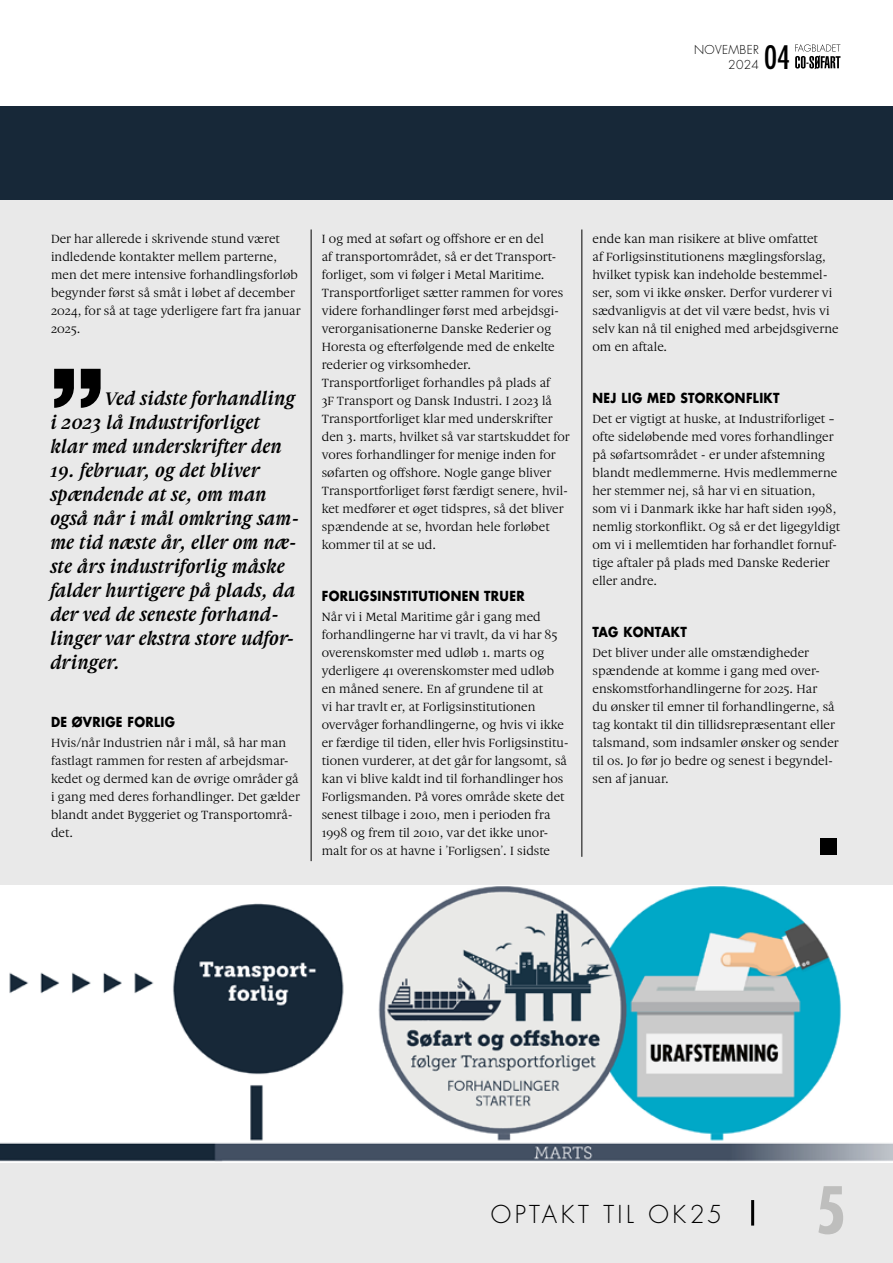
<style>
.page{position:relative;width:893px;height:1263px;background:#fff}
.page>*{position:absolute;margin:0;border:0;box-sizing:border-box;transform-origin:0 0}
.citat_-_med{font:900 108px "Helvetica LT Std";color:#000}
.slut-firkant__punktum{font:900 79.5px "Helvetica LT Std";color:#000}
.t1{font:700 condensed 63px "Futura LT Pro";color:#bebebd}
.t2{font:500 condensed 31.5px "Futura LT Pro";color:#000}
.t3{font:300 24px "Futura LT Pro";letter-spacing:.14em;color:#000}
.citat_-_med-2{font:italic 700 19.5px/24px "Gauthier FY";color:#000}
.mellemrubrik{font:700 13.5px "Futura LT Pro";letter-spacing:.03em;color:#000;scale:.9 1}
.brod_uden-indryk{font:12.75px/18px "Gauthier FY";letter-spacing:.005em;color:#000}
.t4{font:300 12px/14.5px "Futura LT Pro";letter-spacing:.03em;color:#000;text-align:right}
</style>
<div class="page">
<div style="left:0;top:200px;width:893px;height:1063px;background:#e9e9e9"></div>
<img style="left:0;top:885px;width:893px;height:278px">
<div style="left:0;top:106px;width:893px;height:94px;background:#172838"></div>
<hr style="left:311px;top:229px;width:1px;height:632px;background:#000">
<hr style="left:582px;top:229px;width:1px;height:628px;background:#000">
<svg style="left:795px;top:44px;width:45px;height:25px"></svg>
<hr style="left:751px;top:1200px;width:3px;height:25px;background:#000">
<p class="t4" style="left:694px;top:43px;width:66px">NOVEMBER<br>2024</p>
<h3 class="t2" style="left:764px;top:35px;width:28px">04</h3>
<p class="brod_uden-indryk" style="left:51px;top:229px;width:251px">Der har allerede i skrivende stund været indledende kontakter mellem parterne, men det mere intensive forhandlingsforløb begynder først så småt i løbet af december 2024, for så at tage yderligere fart fra januar 2025.</p>
<p class="citat_-_med" style="left:51px;top:337px;width:55px">”</p>
<p class="citat_-_med-2" style="left:51px;top:386px;width:246px;text-indent:54px">Ved sidste forhandling i 2023 lå Industriforliget klar med underskrifter den</p>
<p class="citat_-_med-2" style="left:51px;top:458px;width:251px">19. februar, og det bliver spændende at se, om man også når i mål omkring sam&shy;me tid næste år, eller om næ&shy;ste års industriforlig måske falder hurtigere på plads, da der ved de seneste forhand&shy;linger var ekstra store udfor&shy;dringer.</p>
<p class="mellemrubrik" style="left:51px;top:712px;width:139px">DE ØVRIGE FORLIG</p>
<p class="brod_uden-indryk" style="left:51px;top:733px;width:251px">Hvis/når Industrien når i mål, så har man fastlagt rammen for resten af arbejdsmar&shy;kedet og dermed kan de øvrige områder gå i gang med deres forhandlinger. Det gælder blandt andet Byggeriet og Transportområ&shy;det.</p>
<p class="brod_uden-indryk" style="left:322px;top:229px;width:243px">I og med at søfart og offshore er en del<br>af transportområdet, så er det Transport&shy;forliget, som vi følger i Metal Maritime.<br>Transportforliget sætter rammen for vores videre forhandlinger først med arbejdsgi&shy;verorganisationerne Danske Rederier og Horesta og efterfølgende med de enkelte rederier og virksomheder.</p>
<p class="brod_uden-indryk" style="left:322px;top:373px;width:250px">Transportforliget forhandles på plads af<br>3F Transport og Dansk Industri. I 2023 lå Transportforliget klar med underskrifter den 3. marts, hvilket så var startskuddet for vores forhandlinger for menige inden for søfarten og offshore. Nogle gange bliver Transportforliget først færdigt senere, hvil&shy;ket medfører et øget tidspres, så det bliver spændende at se, hvordan hele forløbet kommer til at se ud.</p>
<p class="mellemrubrik" style="left:322px;top:586px;width:227px">FORLIGSINSTITUTIONEN TRUER</p>
<p class="brod_uden-indryk" style="left:322px;top:607px;width:249px">Når vi i Metal Maritime går i gang med forhandlingerne har vi travlt, da vi har 85 overenskomster med udløb 1. marts og yderligere 41 overenskomster med udløb en måned senere. En af grundene til at<br>vi har travlt er, at Forligsinstitutionen overvåger forhandlingerne, og hvis vi ikke er færdige til tiden, eller hvis Forligsinstitu&shy;tionen vurderer, at det går for langsomt, så kan vi blive kaldt ind til forhandlinger hos Forligsmanden. På vores område skete det senest tilbage i 2010, men i perioden fra 1998 og frem til 2010, var det ikke unor&shy;malt for os at havne i ’Forligsen’. I sidste</p>
<p class="brod_uden-indryk" style="left:592px;top:229px;width:248px">ende kan man risikere at blive omfattet<br>af Forligsinstitutionens mæglingsforslag, hvilket typisk kan indeholde bestemmel&shy;ser, som vi ikke ønsker. Derfor vurderer vi sædvanligvis at det vil være bedst, hvis vi selv kan nå til enighed med arbejdsgiverne om en aftale.</p>
<p class="mellemrubrik" style="left:592px;top:388px;width:209px">NEJ LIG MED STORKONFLIKT</p>
<p class="brod_uden-indryk" style="left:592px;top:409px;width:249px">Det er vigtigt at huske, at Industriforliget – ofte sideløbende med vores forhandlinger på søfartsområdet - er under afstemning blandt medlemmerne. Hvis medlemmerne her stemmer nej, så har vi en situation, som vi i Danmark ikke har haft siden 1998, nemlig storkonflikt. Og så er det ligegyldigt om vi i mellemtiden har forhandlet fornuf&shy;tige aftaler på plads med Danske Rederier eller andre.</p>
<p class="mellemrubrik" style="left:592px;top:622px;width:106px">TAG KONTAKT</p>
<p class="brod_uden-indryk" style="left:592px;top:643px;width:248px">Det bliver under alle omstændigheder spændende at komme i gang med over&shy;enskomstforhandlingerne for 2025. Har<br>du ønsker til emner til forhandlingerne, så tag kontakt til din tillidsrepræsentant eller talsmand, som indsamler ønsker og sender til os. Jo før jo bedre og senest i begyndel&shy;sen af januar.</p>
<p class="slut-firkant__punktum" style="left:815px;top:774px;width:28px">.</p>
<p class="t3" style="left:491px;top:1199px;width:233px">OPTAKT TIL OK25</p>
<h3 class="t1" style="left:815px;top:1168px;width:32px">5</h3>
</div>
